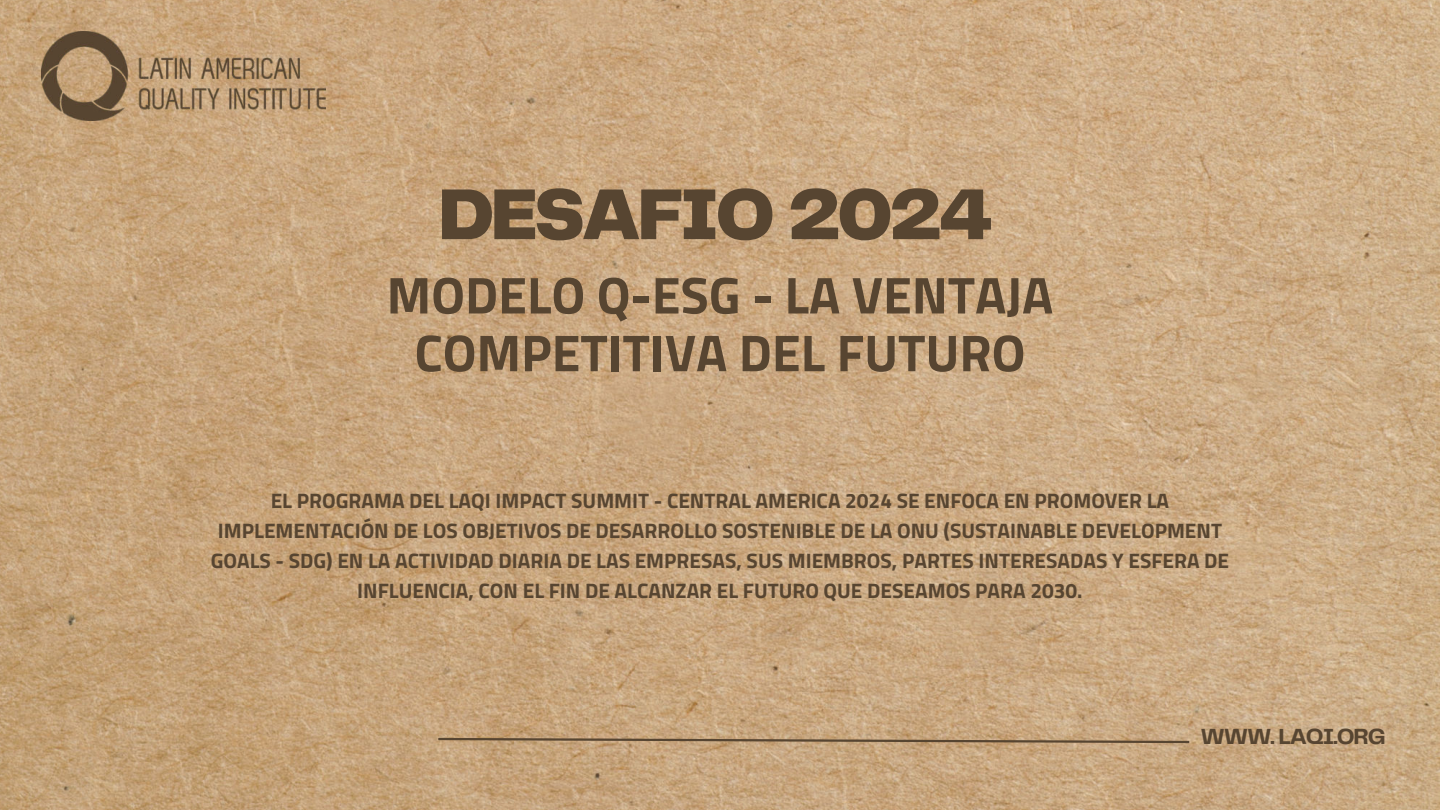
<style>
.page{position:relative;width:1440px;height:810px;background:#fff}
.page>*{position:absolute;margin:0;border:0;box-sizing:border-box;transform-origin:0 0}
.t1{font:900 74.7px "Telegraf";letter-spacing:-.05em;color:#574531}
.t2{font:700 51.9px/57.8px "Titillium Web";color:#574531;text-align:center}
.t3{font:700 22.7px "Telegraf";letter-spacing:-.05em;color:#574531}
.t4{font:700 20.9px/30px "Titillium Web";color:#574531;text-align:center}
</style>
<div class="page">
<img style="left:0;top:0;width:1440px;height:810px">
<svg style="left:436px;top:737px;width:756px;height:7px;background:#a28664"></svg>
<img style="left:42px;top:31px;width:284px;height:90px">
<h1 class="t1" style="left:438px;top:161px;width:556px">DESAFIO 2024</h1>
<h2 class="t2" style="left:387px;top:264px;width:668px">MODELO Q-ESG - LA VENTAJA<br>COMPETITIVA DEL FUTURO</h2>
<p class="t4" style="left:211px;top:485px;width:1020px">EL PROGRAMA DEL LAQI IMPACT SUMMIT - CENTRAL AMERICA 2024 SE ENFOCA EN PROMOVER LA IMPLEMENTACIÓN DE LOS OBJETIVOS DE DESARROLLO SOSTENIBLE DE LA ONU (SUSTAINABLE DEVELOPMENT GOALS - SDG) EN LA ACTIVIDAD DIARIA DE LAS EMPRESAS, SUS MIEMBROS, PARTES INTERESADAS Y ESFERA DE INFLUENCIA, CON EL FIN DE ALCANZAR EL FUTURO QUE DESEAMOS PARA 2030.</p>
<p class="t3" style="left:1200px;top:721px;width:187px">WWW. LAQI.ORG</p>
</div>
